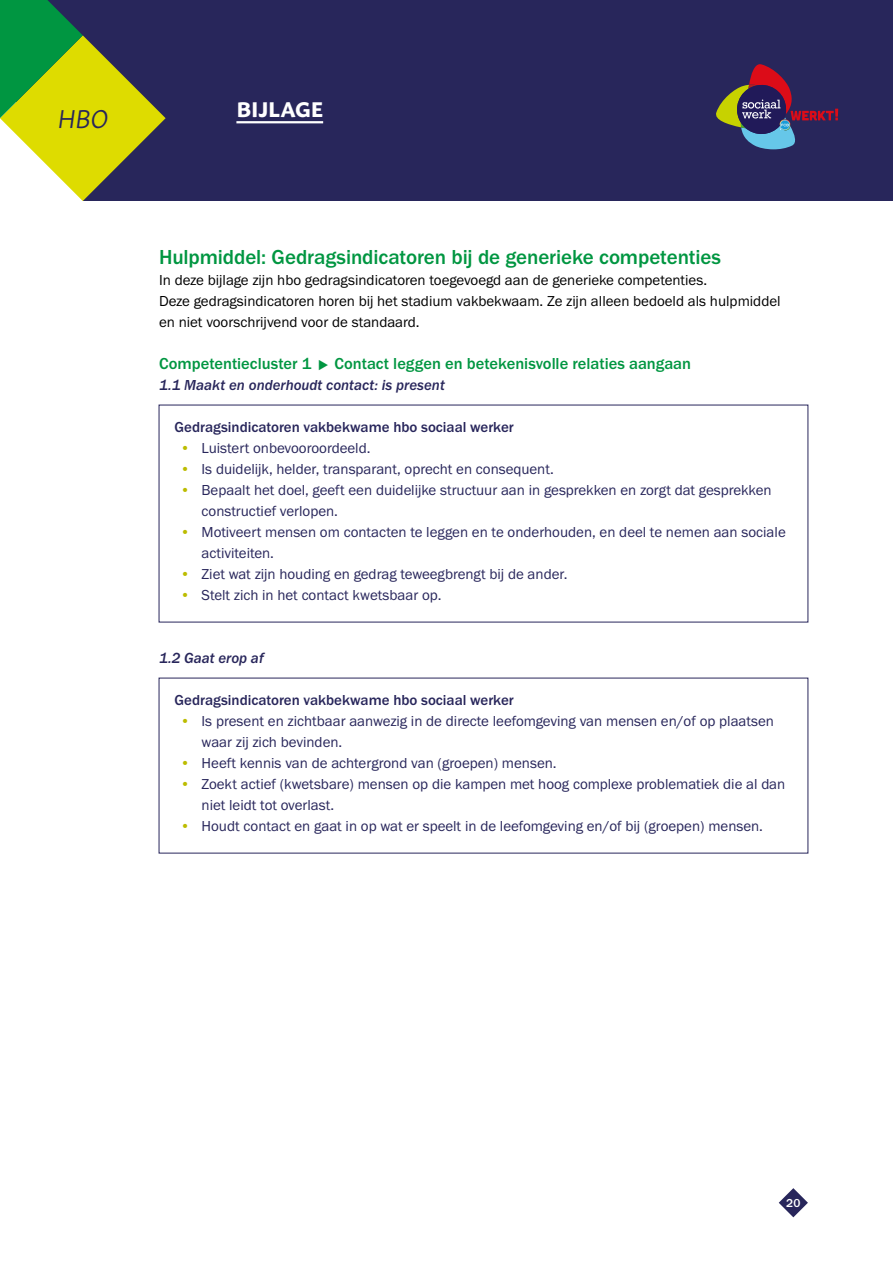
<style>
.page{position:relative;width:893px;height:1263px;background:#fff}
.page>*{position:absolute;margin:0;border:0;box-sizing:border-box;transform-origin:0 0}
.t1{font:italic 25.5px "Macho";color:#28265b}
.t2{font:500 21px "Franklin Gothic URW";letter-spacing:-.005em;color:#009641}
.t3{font:700 21px "Macho";letter-spacing:-.005em;color:#fff}
.t4{font:500 16.5px "Franklin Gothic URW";color:#009641}
.t5{font:15px/21px "Franklin Gothic URW Boo";color:#28265b}
.t6{font:15px/21px "Franklin Gothic URW Boo";color:#000}
.t7{font:500 15px "Franklin Gothic URW";color:#28265b}
.t8{font:15px "Franklin Gothic URW Med Ita";color:#28265b}
.t9{font:500 12px "Franklin Gothic URW";color:#fff}
.s1{color:#bcbc00}
</style>
<div class="page">
<svg style="left:779px;top:1188px;width:29px;height:29px"></svg>
<div style="left:0;top:0;width:893px;height:201px;background:#28265b"></div>
<svg style="left:0;top:0;width:166px;height:201px"></svg>
<svg style="left:716px;top:64px;width:122px;height:85px"></svg>
<hr style="left:236px;top:121px;width:87px;height:2px;background:#fff">
<h1 class="t1" style="left:57px;top:97px;width:53px">HBO</h1>
<h2 class="t3" style="left:236px;top:91px;width:88px">BIJLAGE</h2>
<h2 class="t2" style="left:159px;top:244px;width:564px">Hulpmiddel: Gedragsindicatoren bij de generieke competenties</h2>
<p class="t6" style="left:159px;top:269px;width:623px">In deze bijlage zijn hbo gedragsindicatoren toegevoegd aan de generieke competenties.<br>Deze gedragsindicatoren horen bij het stadium vakbekwaam. Ze zijn alleen bedoeld als hulpmiddel en niet voorschrijvend voor de standaard.</p>
<p class="t4" style="left:159px;top:353px;width:154px">Competentiecluster 1</p>
<p class="t4" style="left:334px;top:353px;width:358px">Contact leggen en betekenisvolle relaties aangaan</p>
<p class="t8" style="left:159px;top:376px;width:287px">1.1 Maakt en onderhoudt contact: is present</p>
<p class="t7" style="left:175px;top:418px;width:341px">Gedragsindicatoren vakbekwame hbo sociaal werker</p>
<p class="t5" style="left:180px;top:437px;width:192px"><span class="s1">•</span> Luistert onbevooroordeeld.</p>
<p class="t5" style="left:180px;top:458px;width:375px"><span class="s1">•</span> Is duidelijk, helder, transparant, oprecht en consequent.</p>
<p class="t5" style="left:202px;top:479px;width:571px;text-indent:-21px"><span class="s1">•</span> Bepaalt het doel, geeft een duidelijke structuur aan in gesprekken en zorgt dat gesprekken constructief verlopen.</p>
<p class="t5" style="left:202px;top:521px;width:586px;text-indent:-21px"><span class="s1">•</span> Motiveert mensen om contacten te leggen en te onderhouden, en deel te nemen aan sociale activiteiten.</p>
<p class="t5" style="left:180px;top:563px;width:389px"><span class="s1">•</span> Ziet wat zijn houding en gedrag teweegbrengt bij de ander.</p>
<p class="t5" style="left:180px;top:584px;width:263px"><span class="s1">•</span> Stelt zich in het contact kwetsbaar op.</p>
<p class="t8" style="left:159px;top:649px;width:106px">1.2 Gaat erop af</p>
<p class="t7" style="left:175px;top:691px;width:341px">Gedragsindicatoren vakbekwame hbo sociaal werker</p>
<p class="t5" style="left:202px;top:710px;width:574px;text-indent:-21px"><span class="s1">•</span> Is present en zichtbaar aanwezig in de directe leefomgeving van mensen en/of op plaatsen waar zij zich bevinden.</p>
<p class="t5" style="left:180px;top:752px;width:378px"><span class="s1">•</span> Heeft kennis van de achtergrond van (groepen) mensen.</p>
<p class="t5" style="left:202px;top:773px;width:585px;text-indent:-21px"><span class="s1">•</span> Zoekt actief (kwetsbare) mensen op die kampen met hoog complexe problematiek die al dan niet leidt tot overlast.</p>
<p class="t5" style="left:180px;top:815px;width:584px"><span class="s1">•</span> Houdt contact en gaat in op wat er speelt in de leefomgeving en/of bij (groepen) mensen.</p>
<p class="t9" style="left:786px;top:1195px;width:16px">20</p>
</div>
